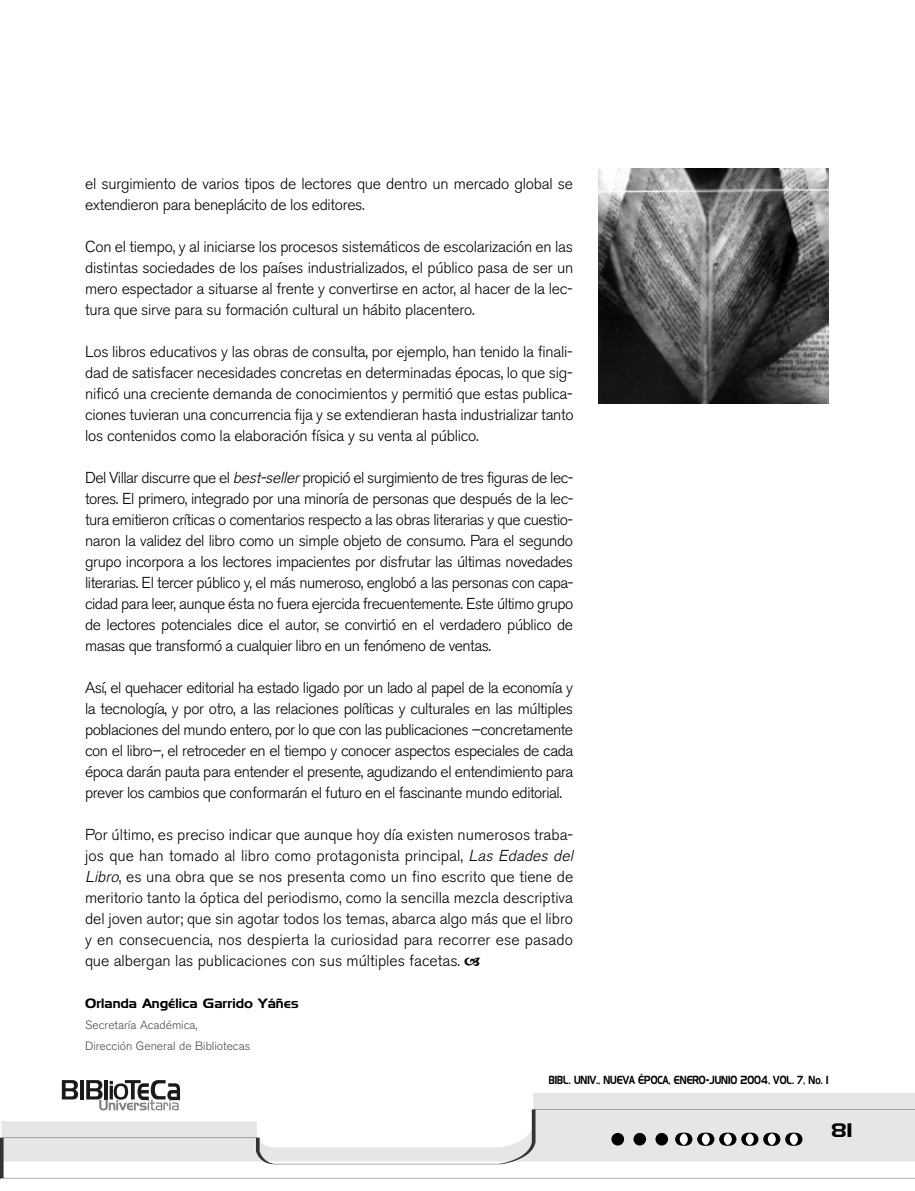
<style>
.page{position:relative;width:915px;height:1191px;background:#fff}
.page>*{position:absolute;margin:0;border:0;box-sizing:border-box;transform-origin:0 0}
.t1{font:19.5px "Denmark";color:#000}
.t2{font:15.75px/21px "Akzidenz Grotesk BE Light Os F";letter-spacing:-.005em;color:#000;text-align:justify}
.t3{font:13.5px "Denmark";color:#000}
.t4{font:12px/21px "Akzidenz Grotesk BE Light Os F";color:#4d4d4d}
.t5{font:11.7px "Denmark";color:#000;scale:.7 1}
.s1{font-style:italic}
</style>
<div class="page">
<svg style="left:61px;top:1093px;width:853px;height:16px;fill:#e6e6e6"></svg>
<svg style="left:62px;top:1080px;width:16px;height:19px"></svg>
<hr style="left:80px;top:1080px;width:4px;height:19px;background:#1a1a1a">
<svg style="left:86px;top:1080px;width:94px;height:29px"></svg>
<svg style="left:1px;top:1109px;width:913px;height:69px"></svg>
<svg style="left:0;top:1137px;width:1px;height:41px"></svg>
<img style="left:598px;top:168px;width:230px;height:236px">
<p class="t2" style="left:85px;top:174px;width:489px">el surgimiento de varios tipos de lectores que dentro un mercado global se extendieron para beneplácito de los editores.</p>
<p class="t2" style="left:85px;top:237px;width:489px">Con el tiempo, y al iniciarse los procesos sistemáticos de escolarización en las distintas sociedades de los países industrializados, el público pasa de ser un mero espectador a situarse al frente y convertirse en actor, al hacer de la lec&shy;tura que sirve para su formación cultural un hábito placentero.</p>
<p class="t2" style="left:85px;top:342px;width:490px">Los libros educativos y las obras de consulta, por ejemplo, han tenido la finali&shy;dad de satisfacer necesidades concretas en determinadas épocas, lo que sig&shy;nificó una creciente demanda de conocimientos y permitió que estas publica&shy;ciones tuvieran una concurrencia fija y se extendieran hasta industrializar tanto los contenidos como la elaboración física y su venta al público.</p>
<p class="t2" style="left:85px;top:468px;width:489px">Del Villar discurre que el <span class="s1">best-seller</span>propició el surgimiento de tres figuras de lec&shy;tores. El primero, integrado por una minoría de personas que después de la lec&shy;tura emitieron críticas o comentarios respecto a las obras literarias y que cuestio&shy;naron la validez del libro como un simple objeto de consumo. Para el segundo grupo incorpora a los lectores impacientes por disfrutar las últimas novedades literarias. El tercer público y, el más numeroso, englobó a las personas con capa&shy;cidad para leer, aunque ésta no fuera ejercida frecuentemente. Este último grupo de lectores potenciales dice el autor, se convirtió en el verdadero público de masas que transformó a cualquier libro en un fenómeno de ventas.</p>
<p class="t2" style="left:85px;top:678px;width:489px">Así, el quehacer editorial ha estado ligado por un lado al papel de la economía y la tecnología, y por otro, a las relaciones políticas y culturales en las múltiples poblaciones del mundo entero, por lo que con las publicaciones –concretamente con el libro–, el retroceder en el tiempo y conocer aspectos especiales de cada época darán pauta para entender el presente, agudizando el entendimiento para prever los cambios que conformarán el futuro en el fascinante mundo editorial.</p>
<p class="t2" style="left:85px;top:825px;width:492px;text-align:left">Por último, es preciso indicar que aunque hoy día existen numerosos traba&shy;jos que han tomado al libro como protagonista principal, <span class="s1">Las Edades del Libro</span>, es una obra que se nos presenta como un fino escrito que tiene de meritorio tanto la óptica del periodismo, como la sencilla mezcla descriptiva del joven autor; que sin agotar todos los temas, abarca algo más que el libro y en consecuencia, nos despierta la curiosidad para recorrer ese pasado que albergan las publicaciones con sus múltiples facetas.</p>
<p class="t3" style="left:85px;top:995px;width:215px">Orlanda Angélica Garrido Yáñes</p>
<p class="t4" style="left:85px;top:1015px;width:166px">Secretaría Académica,<br>Dirección General de Bibliotecas</p>
<p class="t5" style="left:548px;top:1073px;width:400px">BIBL. UNIV., NUEVA ÉPOCA, ENERO-JUNIO 2004, VOL. 7, No. 1</p>
<p class="t1" style="left:831px;top:1118px;width:22px">81</p>
</div>
